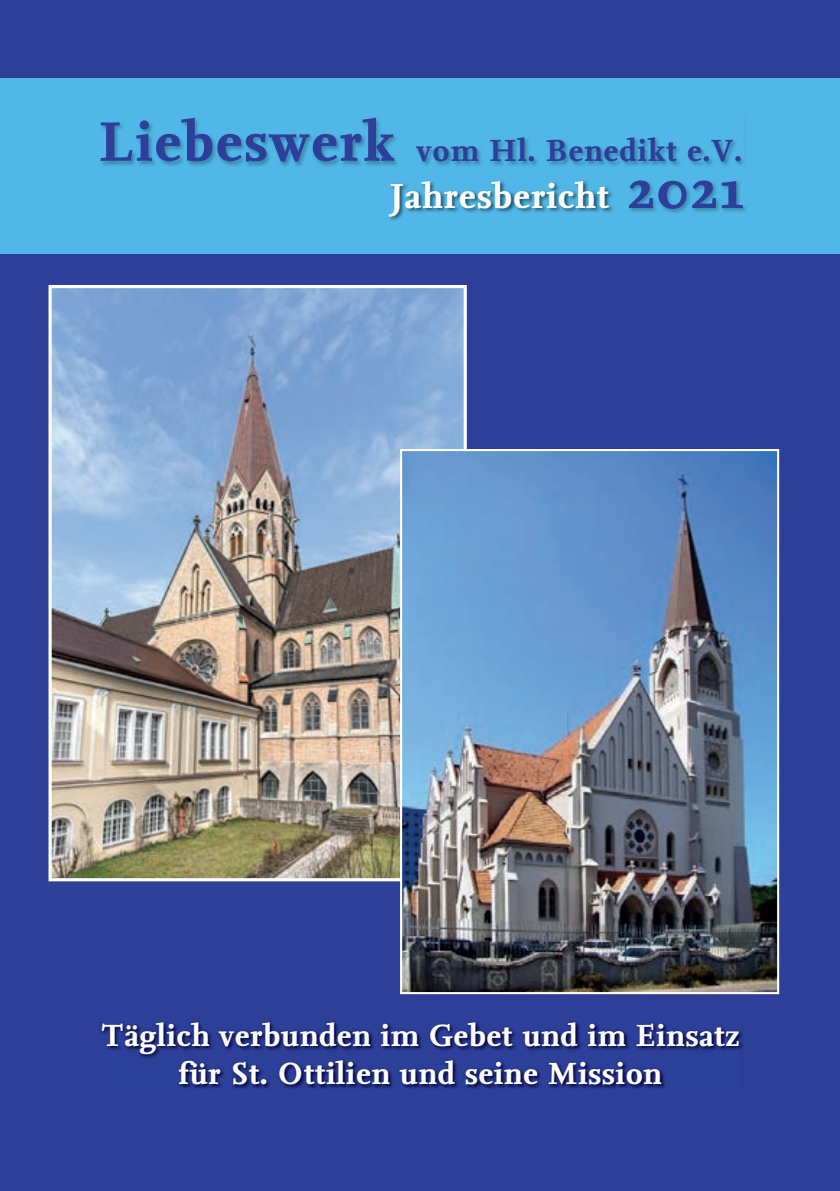
<style>
.page{position:relative;width:840px;height:1191px;background:#fff}
.page>*{position:absolute;margin:0;border:0;box-sizing:border-box;transform-origin:0 0}
.t1{font:700 36.4px "Nexus Serif";letter-spacing:.02em;color:#fff}
.t2{font:700 32px/38px "Nexus Serif";letter-spacing:.01em;color:#fff;text-align:center}
.t3{font:700 32px "Nexus Serif";letter-spacing:.02em;color:#2e3f99}
.s1{font-size:58px}
.s2{font-size:58px;color:#2e3f99}
</style>
<div class="page">
<div style="left:0;top:0;width:839px;height:1191px;background:#2e3f99"></div>
<div style="left:0;top:78px;width:839px;height:176px;background:#50b7e8"></div>
<img style="left:181px;top:1021px;width:562px;height:68px">
<img style="left:101px;top:1021px;width:639px;height:66px">
<img style="left:52px;top:289px;width:410px;height:588px">
<div style="left:48px;top:285px;width:418px;height:596px;border:3px solid #fff"></div>
<img style="left:403px;top:452px;width:372px;height:539px">
<div style="left:400px;top:449px;width:378px;height:545px;border:2px solid #fff"></div>
<img style="left:102px;top:119px;width:643px;height:48px">
<img style="left:630px;top:181px;width:116px;height:32px">
<img style="left:389px;top:181px;width:224px;height:40px">
<p class="t3" style="left:97px;top:132px;width:645px"><span class="s1">Liebeswerk</span> vom Hl. Benedikt e.V.</p>
<p class="t1" style="left:389px;top:175px;width:357px">Jahresbericht <span class="s2">2021</span></p>
<p class="t2" style="left:101px;top:1016px;width:639px">Täglich verbunden im Gebet und im Einsatz für St. Ottilien und seine Mission</p>
</div>
